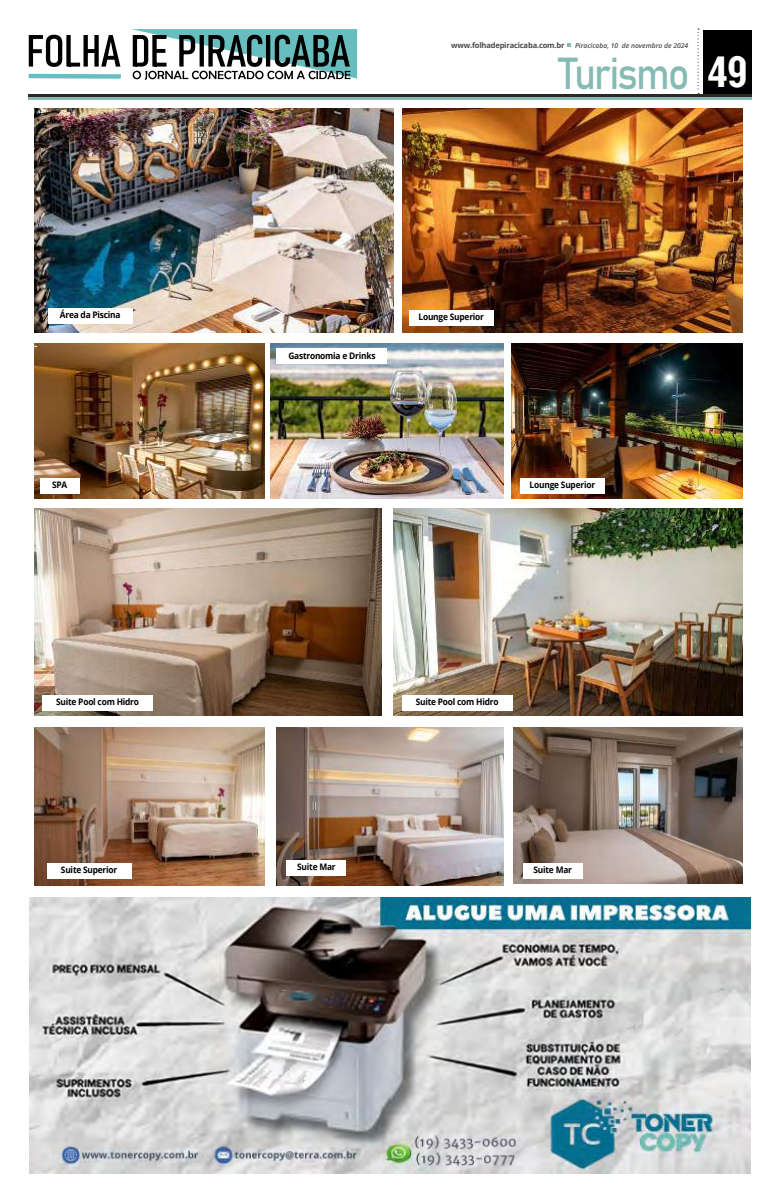
<style>
.page{position:relative;width:780px;height:1191px;background:#fff}
.page>*{position:absolute;margin:0;border:0;box-sizing:border-box;transform-origin:0 0}
.t1{font:44.2px "Bahnschrift";letter-spacing:-.045em;color:#85bbb3;scale:.89 1}
.t2{font:700 40.7px "Arena Condensed";color:#fff}
.t3{font:700 9px "Open Sans";letter-spacing:-.025em;color:#000;scale:.93 1}
.t4{font:700 7.6px "Open Sans";letter-spacing:-.025em;color:#4a4948}
.t5{font:italic 600 6.7px "Open Sans";color:#4a4948}
</style>
<div class="page">
<div style="left:703px;top:30px;width:49px;height:64px;background:#000"></div>
<hr style="left:28px;top:98px;width:723px;height:2px;background:#85bbb3">
<hr style="left:28px;top:94px;width:723px;height:3px;background:#2c2824">
<svg style="left:697px;top:29px;width:2px;height:65px"></svg>
<svg style="left:567px;top:44px;width:4px;height:3px"></svg>
<svg style="left:28px;top:29px;width:329px;height:51px"></svg>
<img style="left:29px;top:897px;width:721px;height:276px">
<img style="left:270px;top:343px;width:234px;height:156px">
<img style="left:511px;top:343px;width:231px;height:156px">
<img style="left:403px;top:109px;width:339px;height:223px">
<img style="left:35px;top:343px;width:229px;height:156px">
<img style="left:35px;top:509px;width:347px;height:206px">
<img style="left:393px;top:509px;width:349px;height:206px">
<img style="left:35px;top:728px;width:229px;height:157px">
<img style="left:277px;top:728px;width:227px;height:157px">
<img style="left:514px;top:728px;width:228px;height:155px">
<img style="left:35px;top:109px;width:358px;height:223px">
<div style="left:409px;top:311px;width:84px;height:15px;background:#fff"></div>
<div style="left:520px;top:478px;width:84px;height:15px;background:#fff"></div>
<div style="left:48px;top:308px;width:84px;height:15px;background:#fff"></div>
<div style="left:40px;top:478px;width:39px;height:15px;background:#fff"></div>
<div style="left:277px;top:349px;width:110px;height:15px;background:#fff"></div>
<div style="left:43px;top:695px;width:110px;height:16px;background:#fff"></div>
<div style="left:402px;top:695px;width:110px;height:16px;background:#fff"></div>
<div style="left:287px;top:860px;width:59px;height:15px;background:#fff"></div>
<div style="left:523px;top:863px;width:59px;height:15px;background:#fff"></div>
<div style="left:47px;top:863px;width:84px;height:15px;background:#fff"></div>
<p class="t4" style="left:451px;top:40px;width:115px">www.folhadepiracicaba.com.br</p>
<p class="t5" style="left:575px;top:41px;width:115px">Piracicaba, 10 de novembro de 2024</p>
<h1 class="t1" style="left:558px;top:40px;width:148px">Turismo</h1>
<h2 class="t2" style="left:707px;top:47px;width:41px">49</h2>
<p class="t3" style="left:60px;top:308px;width:67px">Área da Piscina</p>
<p class="t3" style="left:52px;top:478px;width:18px">SPA</p>
<p class="t3" style="left:288px;top:349px;width:95px">Gastronomia e Drinks</p>
<p class="t3" style="left:418px;top:311px;width:72px">Lounge Superior</p>
<p class="t3" style="left:529px;top:478px;width:72px">Lounge Superior</p>
<p class="t3" style="left:56px;top:696px;width:91px">Suite Pool com Hidro</p>
<p class="t3" style="left:415px;top:696px;width:91px">Suite Pool com Hidro</p>
<p class="t3" style="left:297px;top:860px;width:43px">Suite Mar</p>
<p class="t3" style="left:61px;top:863px;width:62px">Suite Superior</p>
<p class="t3" style="left:533px;top:863px;width:43px">Suite Mar</p>
</div>
